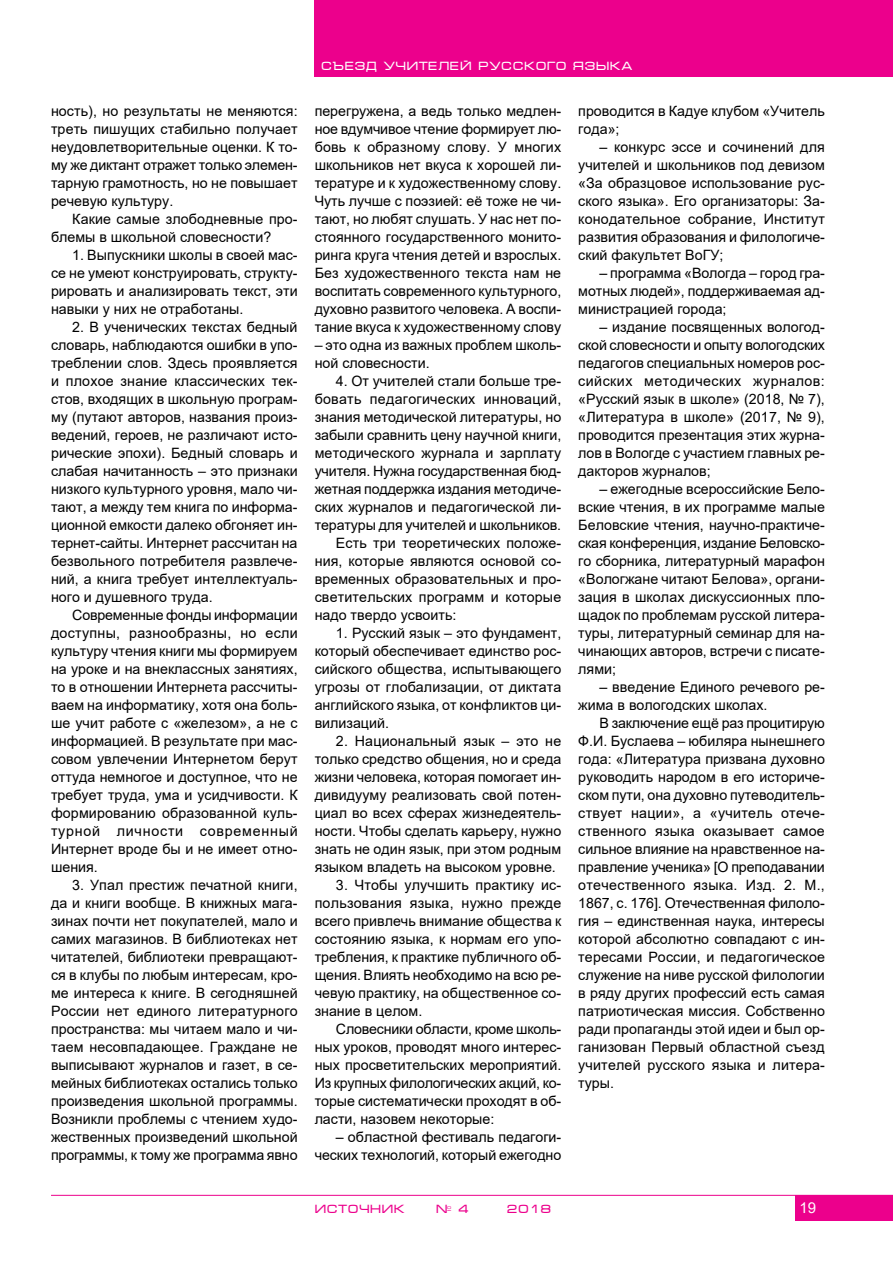
<style>
.page{position:relative;width:893px;height:1263px;background:#fff}
.page>*{position:absolute;margin:0;border:0;box-sizing:border-box;transform-origin:0 0}
.t1{font:15px "Arial";color:#fff}
.t2{font:14.25px/18px "Arial";color:#000;text-align:justify}
.t3{font:14.25px "Arial";letter-spacing:.02em;color:#000}
.t4{font:12px "Micra";color:#fff}
.t5{font:12px "Micra";color:#ec008c}
</style>
<div class="page">
<div style="left:795px;top:1195px;width:98px;height:26px;background:#ec008c"></div>
<hr style="left:51px;top:1195px;width:842px;height:1px;background:#ec008c">
<div style="left:315px;top:0;width:578px;height:77px;background:#ec008c"></div>
<p class="t2" style="left:51px;top:102px;width:248px">ность), но результаты не меняются: треть пишущих стабильно получает неудовлетворительные оценки. К то&shy;му же диктант отражет только элемен&shy;тарную грамотность, но не повышает речевую культуру.</p>
<p class="t2" style="left:51px;top:210px;width:248px;text-indent:21px">Какие самые злободневные про&shy;блемы в школьной словесности?</p>
<p class="t2" style="left:51px;top:246px;width:248px;text-indent:21px">1. Выпускники школы в своей мас&shy;се не умеют конструировать, структу&shy;рировать и анализировать текст, эти навыки у них не отработаны.</p>
<p class="t2" style="left:51px;top:318px;width:248px;text-indent:21px">2. В ученических текстах бедный словарь, наблюдаются ошибки в упо&shy;треблении слов. Здесь проявляется и плохое знание классических тек&shy;стов, входящих в школьную програм&shy;му (путают авторов, названия произ&shy;ведений, героев, не различают исто&shy;рические эпохи). Бедный словарь и слабая начитанность – это признаки низкого культурного уровня, мало чи&shy;тают, а между тем книга по информа&shy;ционной емкости далеко обгоняет ин&shy;тернет-сайты. Интернет рассчитан на безвольного потребителя развлече&shy;ний, а книга требует интеллектуаль&shy;ного и душевного труда.</p>
<p class="t2" style="left:51px;top:606px;width:248px;text-indent:21px">Современные фонды информации доступны, разнообразны, но если культуру чтения книги мы формируем на уроке и на внеклассных занятиях, то в отношении Интернета рассчиты&shy;ваем на информатику, хотя она боль&shy;ше учит работе с «железом», а не с информацией. В результате при мас&shy;совом увлечении Интернетом берут оттуда немногое и доступное, что не требует труда, ума и усидчивости. К формированию образованной куль&shy;турной личности современный Интернет вроде бы и не имеет отно&shy;шения.</p>
<p class="t2" style="left:51px;top:876px;width:248px;text-indent:21px">3. Упал престиж печатной книги, да и книги вообще. В книжных мага&shy;зинах почти нет покупателей, мало и самих магазинов. В библиотеках нет читателей, библиотеки превращают&shy;ся в клубы по любым интересам, кро&shy;ме интереса к книге. В сегодняшней России нет единого литературного пространства: мы читаем мало и чи&shy;таем несовпадающее. Граждане не выписывают журналов и газет, в се&shy;мейных библиотеках остались только произведения школьной программы.<br>Возникли проблемы с чтением худо&shy;жественных произведений школьной программы, к тому же программа явно</p>
<p class="t4" style="left:321px;top:60px;width:313px">съезд учителей русского языка</p>
<p class="t2" style="left:315px;top:102px;width:248px">перегружена, а ведь только медлен&shy;ное вдумчивое чтение формирует лю&shy;бовь к образному слову. У многих школьников нет вкуса к хорошей ли&shy;тературе и к художественному слову.<br>Чуть лучше с поэзией: её тоже не чи&shy;тают, но любят слушать. У нас нет по&shy;стоянного государственного монито&shy;ринга круга чтения детей и взрослых.<br>Без художественного текста нам не воспитать современного культурного, духовно развитого человека. А воспи&shy;тание вкуса к художественному слову</p>
<p class="t2" style="left:315px;top:336px;width:248px">– это одна из важных проблем школь&shy;ной словесности.</p>
<p class="t2" style="left:336px;top:372px;width:227px">4. От учителей стали больше тре-</p>
<p class="t3" style="left:315px;top:389px;width:248px">бовать педагогических инноваций,</p>
<p class="t2" style="left:315px;top:408px;width:248px">знания методической литературы, но</p>
<p class="t2" style="left:315px;top:426px;width:248px">забыли сравнить цену научной книги,</p>
<p class="t2" style="left:315px;top:444px;width:248px">методического журнала и зарплату</p>
<p class="t2" style="left:315px;top:462px;width:248px">учителя. Нужна государственная бюд-</p>
<p class="t2" style="left:315px;top:480px;width:248px">жетная поддержка издания методиче-</p>
<p class="t2" style="left:315px;top:498px;width:248px">ских журналов и педагогической ли-</p>
<p class="t2" style="left:315px;top:516px;width:248px">тературы для учителей и школьников.</p>
<p class="t2" style="left:336px;top:534px;width:227px">Есть три теоретических положе-</p>
<p class="t2" style="left:315px;top:552px;width:248px">ния, которые являются основой со-</p>
<p class="t2" style="left:315px;top:570px;width:248px">временных образовательных и про-</p>
<p class="t2" style="left:315px;top:588px;width:248px">светительских программ и которые</p>
<p class="t2" style="left:315px;top:606px;width:143px">надо твердо усвоить:</p>
<p class="t2" style="left:315px;top:624px;width:248px;text-indent:21px">1. Русский язык – это фундамент, который обеспечивает единство рос&shy;сийского общества, испытывающего угрозы от глобализации, от диктата английского языка, от конфликтов ци&shy;вилизаций.</p>
<p class="t2" style="left:315px;top:731px;width:248px;text-indent:21px">2. Национальный язык – это не только средство общения, но и среда жизни человека, которая помогает ин&shy;дивидууму реализовать свой потен&shy;циал во всех сферах жизнедеятель&shy;ности. Чтобы сделать карьеру, нужно знать не один язык, при этом родным языком владеть на высоком уровне.</p>
<p class="t2" style="left:315px;top:875px;width:248px;text-indent:21px">3. Чтобы улучшить практику ис&shy;пользования языка, нужно прежде всего привлечь внимание общества к состоянию языка, к нормам его упо&shy;требления, к практике публичного об&shy;щения. Влиять необходимо на всю ре&shy;чевую практику, на общественное со&shy;знание в целом.</p>
<p class="t2" style="left:315px;top:1019px;width:248px;text-indent:21px">Словесники области, кроме школь&shy;ных уроков, проводят много интерес&shy;ных просветительских мероприятий.<br>Из крупных филологических акций, ко&shy;торые систематически проходят в об&shy;ласти, назовем некоторые:</p>
<p class="t2" style="left:315px;top:1127px;width:248px;text-align:right">‒ областной фестиваль педагоги&shy;ческих технологий, который ежегодно</p>
<p class="t2" style="left:578px;top:101px;width:248px">проводится в Кадуе клубом «Учитель года»;</p>
<p class="t2" style="left:578px;top:137px;width:248px;text-indent:21px">‒ конкурс эссе и сочинений для учителей и школьников под девизом «За образцовое использование рус&shy;ского языка». Его организаторы: За&shy;конодательное собрание, Институт развития образования и филологиче&shy;ский факультет ВоГУ;</p>
<p class="t2" style="left:578px;top:263px;width:248px;text-indent:21px">‒ программа «Вологда – город гра&shy;мотных людей», поддерживаемая ад&shy;министрацией города;</p>
<p class="t2" style="left:578px;top:317px;width:248px;text-indent:21px">‒ издание посвященных вологод&shy;ской словесности и опыту вологодских педагогов специальных номеров рос&shy;сийских методических журналов: «Русский язык в школе» (2018, № 7), «Литература в школе» (2017, № 9), проводится презентация этих журна&shy;лов в Вологде с участием главных ре&shy;дакторов журналов;</p>
<p class="t2" style="left:578px;top:479px;width:248px;text-indent:21px">‒ ежегодные всероссийские Бело&shy;вские чтения, в их программе малые Беловские чтения, научно-практиче&shy;ская конференция, издание Беловско&shy;го сборника, литературный марафон «Вологжане читают Белова», органи&shy;зация в школах дискуссионных пло&shy;щадок по проблемам русской литера&shy;туры, литературный семинар для на&shy;чинающих авторов, встречи с писате&shy;лями;</p>
<p class="t2" style="left:578px;top:677px;width:248px;text-indent:21px">‒ введение Единого речевого ре&shy;жима в вологодских школах.</p>
<p class="t2" style="left:578px;top:713px;width:248px;text-indent:21px">В заключение ещё раз процитирую Ф.И. Буслаева – юбиляра нынешнего года: «Литература призвана духовно руководить народом в его историче&shy;ском пути, она духовно путеводитель&shy;ствует нации», а «учитель отече&shy;ственного языка оказывает самое сильное влияние на нравственное на&shy;правление ученика» [О преподавании отечественного языка. Изд. 2. М., 1867, с. 176]. Отечественная филоло&shy;гия – единственная наука, интересы которой абсолютно совпадают с ин&shy;тересами России, и педагогическое служение на ниве русской филологии в ряду других профессий есть самая патриотическая миссия. Собственно ради пропаганды этой идеи и был ор&shy;ганизован Первый областной съезд учителей русского языка и литера&shy;туры.</p>
<p class="t5" style="left:315px;top:1203px;width:92px">ИСТОЧНИК</p>
<p class="t5" style="left:436px;top:1203px;width:35px">№ 4</p>
<p class="t5" style="left:507px;top:1203px;width:46px">2018</p>
<p class="t1" style="left:799px;top:1198px;width:18px">19</p>
</div>
